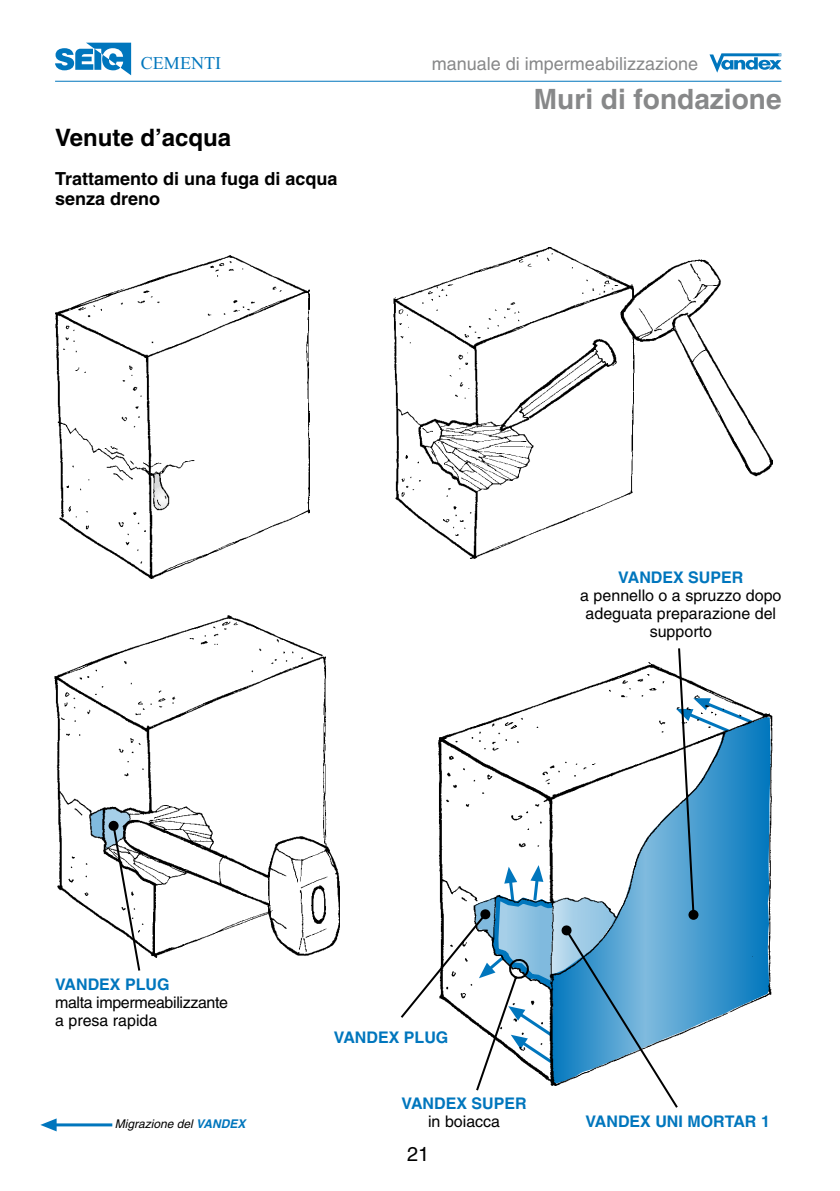
<style>
.page{position:relative;width:840px;height:1191px;background:#fff}
.page>*{position:absolute;margin:0;border:0;box-sizing:border-box;transform-origin:0 0}
.t1{font:700 28px "Helvetica";color:#878889}
.t2{font:700 24px "Helvetica";color:#000}
.t3{font:20px "Helvetica";color:#000}
.t4{font:700 18px/20px "Helvetica";color:#000}
.t5{font:18px "Helvetica";color:#878889}
.t6{font:18px "Times New Roman";color:#0076bd}
.t7{font:16px/18px "Helvetica";color:#000;text-align:center}
.t8{font:700 16px "Helvetica";color:#0076bd}
.t9{font:16px/18px "Helvetica";letter-spacing:-.02em;color:#000}
.t10{font:italic 12px "Helvetica";color:#000}
.s1{font-weight:700;color:#0076bd}
</style>
<div class="page">
<svg style="left:55px;top:43px;width:76px;height:32px"></svg>
<svg style="left:709px;top:53px;width:72px;height:20px"></svg>
<hr style="left:55px;top:81px;width:726px;height:1px;background:#0076bd">
<img style="left:393px;top:247px;width:379px;height:311px">
<img style="left:55px;top:615px;width:285px;height:342px">
<img style="left:755px;top:710px;width:18px;height:292px">
<svg style="left:400px;top:648px;width:355px;height:460px"></svg>
<svg style="left:90px;top:807px;width:51px;height:164px"></svg>
<svg style="left:108px;top:820px;width:11px;height:11px"></svg>
<img style="left:55px;top:255px;width:254px;height:323px">
<hr style="left:55px;top:1123px;width:57px;height:3px;background:#0076bd">
<svg style="left:40px;top:1118px;width:17px;height:13px"></svg>
<p class="t6" style="left:141px;top:53px;width:81px">CEMENTI</p>
<p class="t5" style="left:431px;top:53px;width:268px">manuale di impermeabilizzazione</p>
<h1 class="t1" style="left:533px;top:82px;width:249px">Muri di fondazione</h1>
<h2 class="t2" style="left:55px;top:123px;width:178px">Venute d’acqua</h2>
<p class="t4" style="left:55px;top:168px;width:284px">Trattamento di una fuga di acqua senza dreno</p>
<p class="t8" style="left:618px;top:567px;width:127px">VANDEX SUPER</p>
<p class="t7" style="left:580px;top:586px;width:203px">a pennello o a spruzzo dopo adeguata preparazione del supporto</p>
<p class="t8" style="left:55px;top:974px;width:116px">VANDEX PLUG</p>
<p class="t9" style="left:55px;top:993px;width:174px">malta impermeabilizzante a presa rapida</p>
<p class="t8" style="left:334px;top:1027px;width:116px">VANDEX PLUG</p>
<p class="t10" style="left:115px;top:1117px;width:135px">Migrazione del<span class="s1">VANDEX</span></p>
<p class="t8" style="left:401px;top:1094px;width:127px">VANDEX SUPER</p>
<p class="t7" style="left:428px;top:1112px;width:74px">in boiacca</p>
<p class="t8" style="left:585px;top:1112px;width:186px">VANDEX UNI MORTAR 1</p>
<p class="t3" style="left:407px;top:1142px;width:24px">21</p>
</div>
